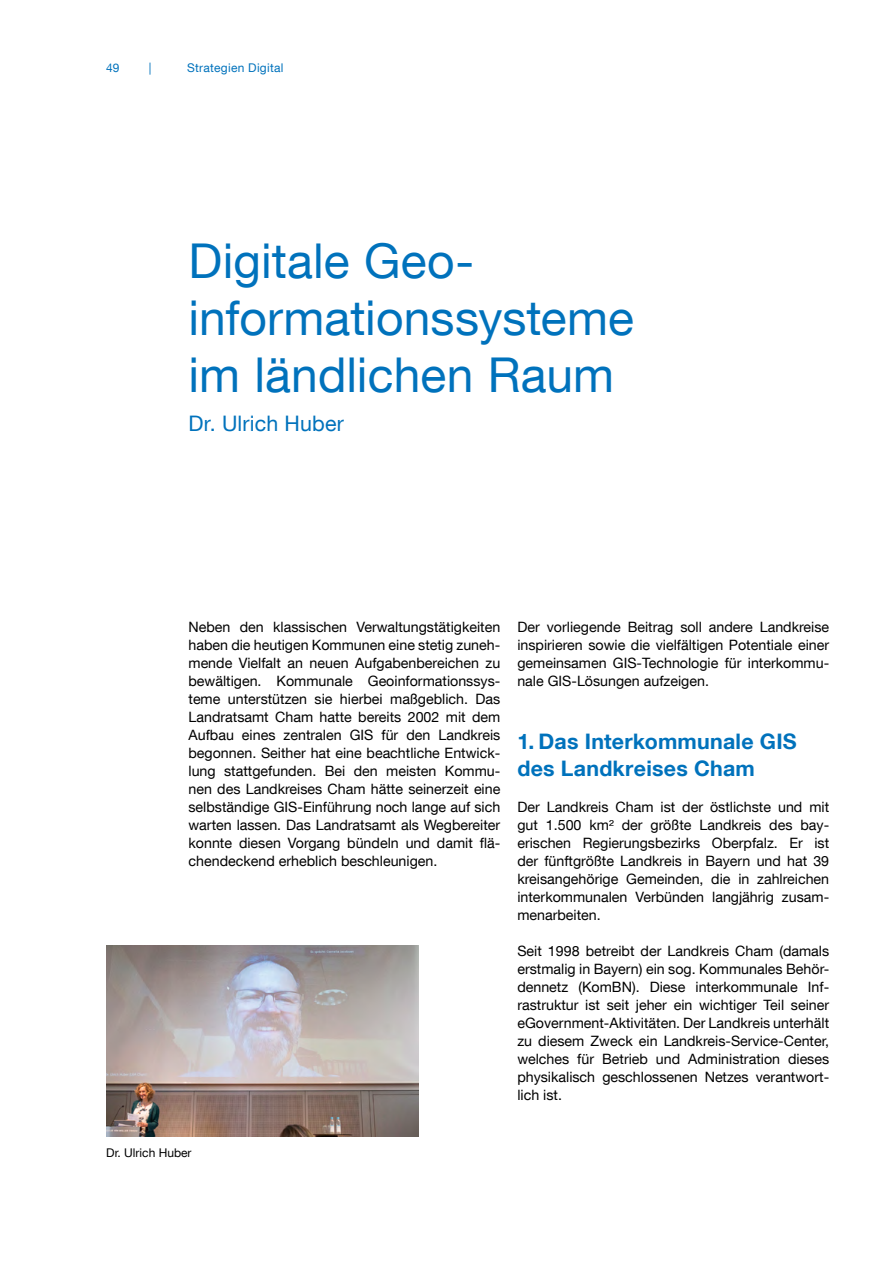
<style>
.page{position:relative;width:893px;height:1263px;background:#fff}
.page>*{position:absolute;margin:0;border:0;box-sizing:border-box;transform-origin:0 0}
.t1{font:48px/57px "TUM Neue Helvetica";color:#0072bc}
.t2{font:700 21.3px/27px "TUM Neue Helvetica";letter-spacing:.01em;color:#0072bc}
.t3{font:21.3px "TUM Neue Helvetica";letter-spacing:.01em;color:#0072bc}
.t4{font:14.25px/18px "TUM Neue Helvetica";color:#000;text-align:justify}
.t5{font:12px "TUM Neue Helvetica";letter-spacing:.025em;color:#0072bc}
.t6{font:12px "TUM Neue Helvetica";color:#000}
</style>
<div class="page">
<img style="left:106px;top:946px;width:312px;height:190px">
<p class="t5" style="left:106px;top:61px;width:15px">49</p>
<p class="t5" style="left:149px;top:61px;width:4px">|</p>
<p class="t5" style="left:187px;top:61px;width:98px">Strategien Digital</p>
<p class="t1" style="left:189px;top:231px;width:447px">Digitale Geo&shy;informationssysteme im ländlichen Raum</p>
<p class="t3" style="left:189px;top:410px;width:157px">Dr. Ulrich Huber</p>
<p class="t4" style="left:189px;top:618px;width:313px">Neben den klassischen Verwaltungstätigkeiten haben die heutigen Kommunen eine stetig zuneh&shy;mende Vielfalt an neuen Aufgabenbereichen zu bewältigen. Kommunale Geoinformationssys&shy;teme unterstützen sie hierbei maßgeblich. Das Landratsamt Cham hatte bereits 2002 mit dem Aufbau eines zentralen GIS für den Landkreis begonnen. Seither hat eine beachtliche Entwick&shy;lung stattgefunden. Bei den meisten Kommu&shy;nen des Landkreises Cham hätte seinerzeit eine selbständige GIS-Einführung noch lange auf sich warten lassen. Das Landratsamt als Wegbereiter konnte diesen Vorgang bündeln und damit flä&shy;chendeckend erheblich beschleunigen.</p>
<p class="t4" style="left:517px;top:618px;width:313px">Der vorliegende Beitrag soll andere Landkreise inspirieren sowie die vielfältigen Potentiale einer gemeinsamen GIS-Technologie für interkommu&shy;nale GIS-Lösungen aufzeigen.</p>
<p class="t2" style="left:517px;top:727px;width:281px">1. Das Interkommunale GIS des Landkreises Cham</p>
<p class="t4" style="left:517px;top:798px;width:313px">Der Landkreis Cham ist der östlichste und mit gut 1.500 km² der größte Landkreis des bay&shy;erischen Regierungsbezirks Oberpfalz. Er ist der fünftgrößte Landkreis in Bayern und hat 39 kreisangehörige Gemeinden, die in zahlreichen interkommunalen Verbünden langjährig zusam&shy;menarbeiten.</p>
<p class="t4" style="left:517px;top:942px;width:313px">Seit 1998 betreibt der Landkreis Cham (damals erstmalig in Bayern) ein sog. Kommunales Behör&shy;dennetz (KomBN). Diese interkommunale Inf&shy;rastruktur ist seit jeher ein wichtiger Teil seiner eGovernment-Aktivitäten. Der Landkreis unterhält zu diesem Zweck ein Landkreis-Service-Center, welches für Betrieb und Administration dieses physikalisch geschlossenen Netzes verantwort&shy;lich ist.</p>
<p class="t6" style="left:106px;top:1145px;width:87px">Dr. Ulrich Huber</p>
</div>
